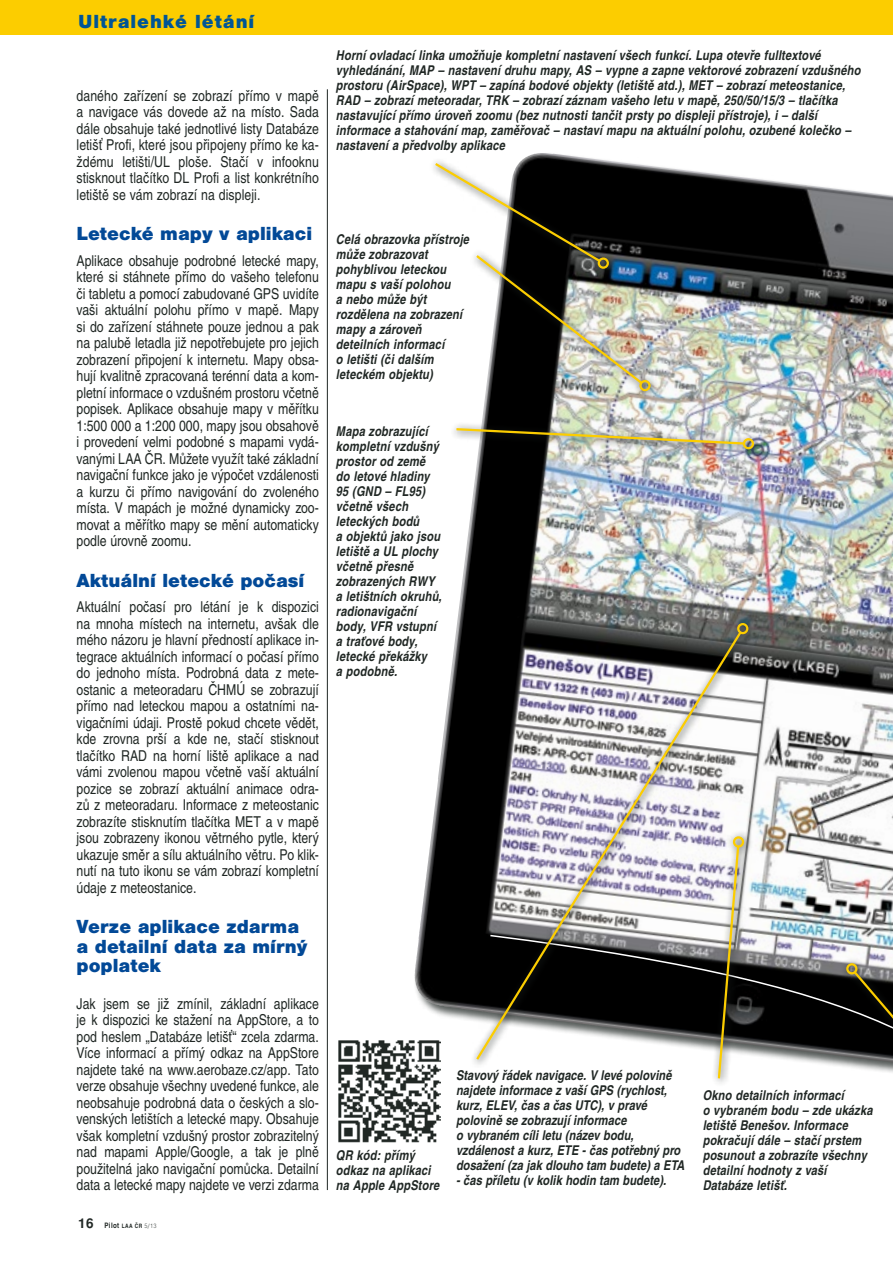
<style>
.page{position:relative;width:893px;height:1263px;background:#fff}
.page>*{position:absolute;margin:0;border:0;box-sizing:border-box;transform-origin:0 0}
.t1{font:900 18px/19.5px "Nimbus San L";color:#024997}
.t2{font:900 18px "Nimbus San L";letter-spacing:.05em;color:#005595}
.t3{font:15px/16.5px "Nimbus San Con L";color:#202724;text-align:justify}
.t4{font:italic 700 13.5px/15px "Nimbus San Con L";letter-spacing:.015em;color:#202724}
.t5{font:700 7.5px "Nimbus San Con L";letter-spacing:.05em;color:#202724}
.s1{font-family:"Nimbus San L";font-size:13.5px}
.s2{font-size:6px}
.s3{font-weight:300;font-size:6px}
</style>
<div class="page">
<hr style="left:327px;top:89px;width:1px;height:1101px;background:#202724">
<div style="left:414px;top:152px;width:479px;height:939px;background:#202724;opacity:.75"></div>
<img style="left:415px;top:153px;width:124px;height:854px">
<img style="left:489px;top:301px;width:404px;height:790px">
<svg style="left:471px;top:617px;width:286px;height:451px"></svg>
<svg style="left:474px;top:629px;width:269px;height:433px"></svg>
<div style="left:737px;top:623px;width:11px;height:11px;border:2px solid #fccd00;border-radius:50%"></div>
<img style="left:471px;top:250px;width:188px;height:151px">
<div style="left:639px;top:380px;width:12px;height:11px;border:2px solid #fccd00;border-radius:50%"></div>
<svg style="left:430px;top:157px;width:188px;height:121px"></svg>
<svg style="left:433px;top:161px;width:212px;height:225px"></svg>
<div style="left:598px;top:257px;width:11px;height:12px;border:2px solid #fccd00;border-radius:50%"></div>
<img style="left:451px;top:422px;width:312px;height:36px">
<img style="left:454px;top:427px;width:292px;height:19px">
<div style="left:743px;top:438px;width:11px;height:11px;border:2px solid #fccd00;border-radius:50%"></div>
<svg style="left:712px;top:831px;width:42px;height:256px"></svg>
<svg style="left:716px;top:844px;width:25px;height:237px"></svg>
<div style="left:733px;top:836px;width:11px;height:11px;border:2px solid #fccd00;border-radius:50%"></div>
<svg style="left:841px;top:958px;width:52px;height:132px"></svg>
<svg style="left:852px;top:969px;width:41px;height:115px;background:#484842"></svg>
<div style="left:846px;top:963px;width:11px;height:11px;border:2px solid #fccd00;border-radius:50%"></div>
<img style="left:338px;top:1038px;width:102px;height:105px">
<div style="left:0;top:0;width:893px;height:34px;background:#fccd00"></div>
<p class="t2" style="left:78px;top:11px;width:178px">Ultralehké létání</p>
<p class="t3" style="left:77px;top:88px;width:244px">daného zařízení se zobrazí přímo v mapě a navigace vás dovede až na místo. Sada dále obsahuje také jednotlivé listy Databáze letišť Profi, které jsou připojeny přímo ke ka&shy;ždému letišti/UL ploše. Stačí v infooknu stisknout tlačítko DL Profi a list konkrétního letiště se vám zobrazí na displeji.</p>
<p class="t1" style="left:77px;top:224px;width:237px">Letecké mapy v aplikaci</p>
<p class="t3" style="left:77px;top:253px;width:244px">Aplikace obsahuje podrobné letecké mapy, které si stáhnete přímo do vašeho telefonu či tabletu a pomocí zabudované GPS uvidíte vaši aktuální polohu přímo v mapě. Mapy si do zařízení stáhnete pouze jednou a pak na palubě letadla již nepotřebujete pro jejich zobrazení připojení k internetu. Mapy obsa&shy;hují kvalitně zpracovaná terénní data a kom&shy;pletní informace o vzdušném prostoru včetně popisek. Aplikace obsahuje mapy v měřítku 1:500 000 a 1:200 000, mapy jsou obsahově i provedení velmi podobné s mapami vydá&shy;vanými LAA ČR. Můžete využít také základní navigační funkce jako je výpočet vzdálenosti a kurzu či přímo navigování do zvoleného místa. V mapách je možné dynamicky zoo&shy;movat a měřítko mapy se mění automaticky podle úrovně zoomu.</p>
<p class="t1" style="left:77px;top:570px;width:229px">Aktuální letecké počasí</p>
<p class="t3" style="left:77px;top:599px;width:244px">Aktuální počasí pro létání je k dispozici na mnoha místech na internetu, avšak dle mého názoru je hlavní předností aplikace in&shy;tegrace aktuálních informací o počasí přímo do jednoho místa. Podrobná data z mete&shy;ostanic a meteoradaru ČHMÚ se zobrazují přímo nad leteckou mapou a ostatními na&shy;vigačními údaji. Prostě pokud chcete vědět, kde zrovna prší a kde ne, stačí stisknout tlačítko RAD na horní liště aplikace a nad vámi zvolenou mapou včetně vaší aktuální pozice se zobrazí aktuální animace odra&shy;zů z meteoradaru. Informace z meteostanic zobrazíte stisknutím tlačítka MET a v mapě jsou zobrazeny ikonou větrného pytle, který ukazuje směr a sílu aktuálního větru. Po klik&shy;nutí na tuto ikonu se vám zobrazí kompletní údaje z meteostanice.</p>
<p class="t1" style="left:77px;top:917px;width:232px">Verze aplikace zdarma a detailní data za mírný poplatek</p>
<p class="t3" style="left:77px;top:995px;width:244px">Jak jsem se již zmínil, základní aplikace je k dispozici ke stažení na AppStore, a to pod heslem „Databáze letišť“ zcela zdarma.<br>Více informací a přímý odkaz na AppStore najdete také na www.aerobaze.cz/app. Tato verze obsahuje všechny uvedené funkce, ale neobsahuje podrobná data o českých a slo&shy;venských letištích a letecké mapy. Obsahuje však kompletní vzdušný prostor zobrazitelný nad mapami Apple/Google, a tak je plně použitelná jako navigační pomůcka. Detailní data a letecké mapy najdete ve verzi zdarma</p>
<p class="t5" style="left:78px;top:1220px;width:80px"><span class="s1">16</span> Pilot <span class="s2">LAA ČR</span> <span class="s3">5/13</span></p>
<p class="t4" style="left:336px;top:48px;width:526px">Horní ovladací linka umožňuje kompletní nastavení všech funkcí. Lupa otevře fulltextové vyhledánání, MAP – nastavení druhu mapy, AS – vypne a zapne vektorové zobrazení vzdušného prostoru (AirSpace), WPT – zapíná bodové objekty (letiště atd.), MET – zobrazí meteostanice, RAD – zobrazí meteoradar, TRK – zobrazí záznam vašeho letu v mapě, 250/50/15/3 – tlačítka nastavující přímo úroveň zoomu (bez nutnosti tančit prsty po displeji přístroje), i – další informace a stahování map, zaměřovač – nastaví mapu na aktuální polohu, ozubené kolečko – nastavení a předvolby aplikace</p>
<p class="t4" style="left:336px;top:232px;width:135px">Celá obrazovka přístroje může zobrazovat pohyblivou leteckou mapu s vaší polohou<br>a nebo může být rozdělena na zobrazení mapy a zároveň deteilních informací<br>o letišti (či dalším leteckém objektu)</p>
<p class="t4" style="left:336px;top:423px;width:107px">Mapa zobrazující kompletní vzdušný prostor od země do letové hladiny<br>95 (GND – FL95) včetně všech leteckých bodů<br>a objektů jako jsou letiště a UL plochy včetně přesně zobrazených RWY a letištních okruhů, radionavigační body, VFR vstupní a traťové body, letecké překážky<br>a podobně.</p>
<p class="t4" style="left:336px;top:1148px;width:105px">QR kód: přímý odkaz na aplikaci na Apple AppStore</p>
<p class="t4" style="left:456px;top:1068px;width:230px">Stavový řádek navigace. V levé polovině najdete informace z vaší GPS (rychlost, kurz, ELEV, čas a čas UTC), v pravé polovině se zobrazují informace<br>o vybraném cíli letu (název bodu, vzdálenost a kurz, ETE - čas potřebný pro dosažení (za jak dlouho tam budete) a ETA</p>
<p class="t4" style="left:456px;top:1173px;width:212px">- čas příletu (v kolik hodin tam budete).</p>
<p class="t4" style="left:703px;top:1088px;width:171px">Okno detailních informací<br>o vybraném bodu – zde ukázka letiště Benešov. Informace pokračují dále – stačí prstem posunout a zobrazíte všechny detailní hodnoty z vaší<br>Databáze letišť.</p>
</div>
